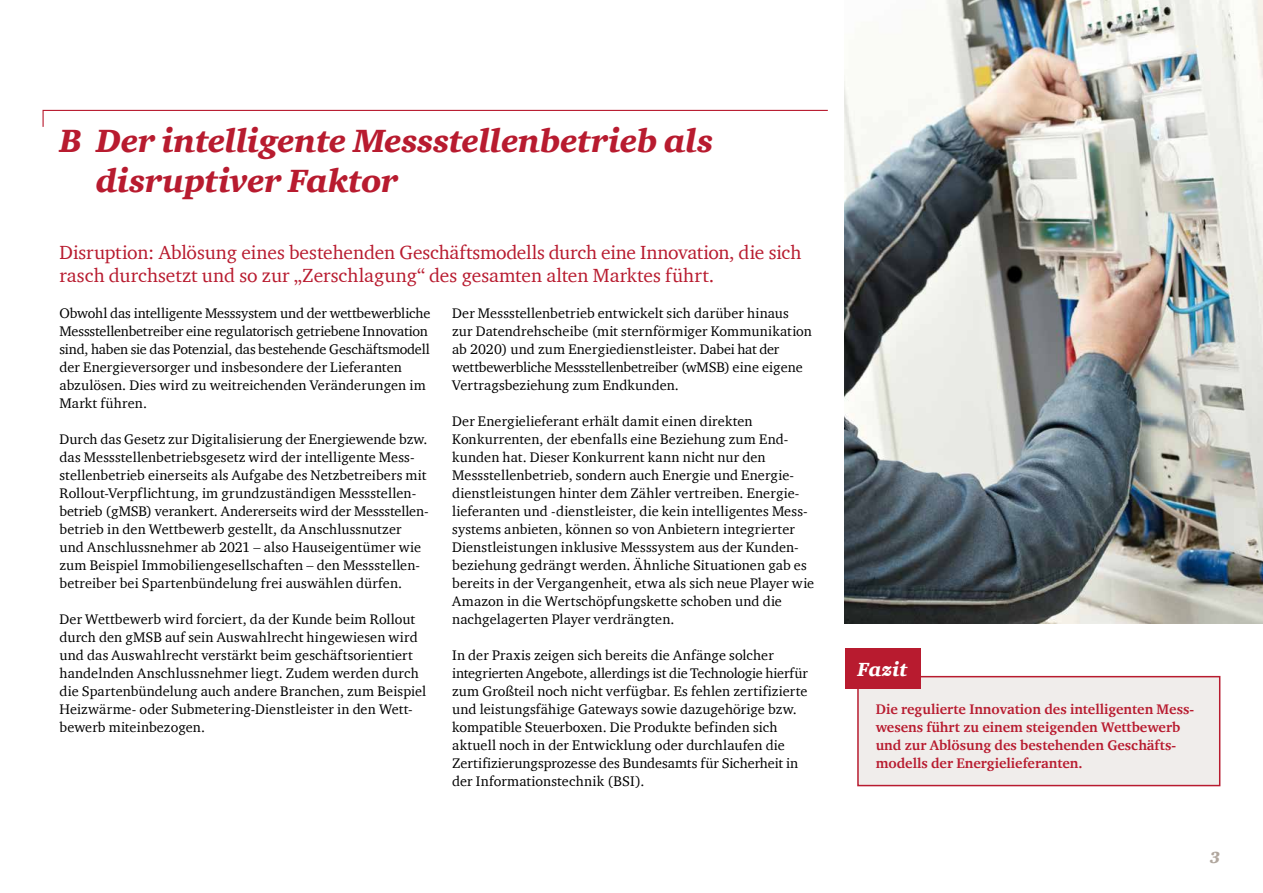
<style>
.page{position:relative;width:1263px;height:893px;background:#fff}
.page>*{position:absolute;margin:0;border:0;box-sizing:border-box;transform-origin:0 0}
.t1{font:italic 900 33px/39.6px "Charter ITC Com";letter-spacing:-.01em;color:#b81b2f}
.t2{font:19.5px/22.5px "Charter ITC Com";letter-spacing:-.005em;color:#b81b2f}
.t3{font:italic 900 19.5px "Charter ITC Com";letter-spacing:.01em;color:#fff}
.t4{font:italic 900 16.5px "Charter ITC Com";color:#b0a69d}
.t5{font:14.25px/18px "Charter ITC Com";letter-spacing:.005em;color:#000}
.t6{font:700 14.25px/18px "Charter ITC Com";color:#b81b2f}
</style>
<div class="page">
<img style="left:845px;top:0;width:418px;height:624px">
<svg style="left:42px;top:109px;width:786px;height:18px"></svg>
<div style="left:858px;top:677px;width:362px;height:109px;background:#f0edeb"></div>
<div style="left:857px;top:676px;width:363px;height:110px;border:2px solid #b81b2f"></div>
<div style="left:845px;top:648px;width:75px;height:41px;background:#b81b2f"></div>
<h1 class="t1" style="left:96px;top:121px;width:619px;text-indent:-37px">B Der intelligente Messstellenbetrieb als disruptiver Faktor</h1>
<h2 class="t2" style="left:60px;top:241px;width:743px">Disruption: Ablösung eines bestehenden Geschäftsmodells durch eine Innovation, die sich rasch durchsetzt und so zur „Zerschlagung“ des gesamten alten Marktes führt.</h2>
<p class="t5" style="left:60px;top:304px;width:372px">Obwohl das intelligente Messsystem und der wettbewerbliche Messstellenbetreiber eine regulatorisch getriebene Innovation sind, haben sie das Potenzial, das bestehende Geschäftsmodell der Energieversorger und insbesondere der Lieferanten abzulösen. Dies wird zu weitreichenden Veränderungen im Markt führen.</p>
<p class="t5" style="left:60px;top:430px;width:371px">Durch das Gesetz zur Digitalisierung der Energiewende bzw. das Messstellenbetriebsgesetz wird der intelligente Mess&shy;stellenbetrieb einerseits als Aufgabe des Netzbetreibers mit Rollout-Verpflichtung, im grundzuständigen Messstellen&shy;betrieb (gMSB) verankert. Andererseits wird der Messstellen&shy;betrieb in den Wettbewerb gestellt, da Anschlussnutzer und Anschlussnehmer ab 2021 – also Hauseigentümer wie zum Beispiel Immobiliengesellschaften – den Messstellen&shy;betreiber bei Spartenbündelung frei auswählen dürfen.</p>
<p class="t5" style="left:60px;top:610px;width:368px">Der Wettbewerb wird forciert, da der Kunde beim Rollout durch den gMSB auf sein Auswahlrecht hingewiesen wird und das Auswahlrecht verstärkt beim geschäftsorientiert handelnden Anschlussnehmer liegt. Zudem werden durch die Spartenbündelung auch andere Branchen, zum Beispiel Heizwärme- oder Submetering-Dienstleister in den Wett&shy;bewerb miteinbezogen.</p>
<p class="t5" style="left:452px;top:304px;width:361px">Der Messstellenbetrieb entwickelt sich darüber hinaus zur Datendrehscheibe (mit sternförmiger Kommunikation ab 2020) und zum Energiedienstleister. Dabei hat der wettbewerbliche Messstellenbetreiber (wMSB) eine eigene Vertragsbeziehung zum Endkunden.</p>
<p class="t5" style="left:452px;top:412px;width:364px">Der Energielieferant erhält damit einen direkten Konkurrenten, der ebenfalls eine Beziehung zum End&shy;kunden hat. Dieser Konkurrent kann nicht nur den Messstellenbetrieb, sondern auch Energie und Energie&shy;dienstleistungen hinter dem Zähler vertreiben. Energie&shy;lieferanten und -dienstleister, die kein intelligentes Mess&shy;systems anbieten, können so von Anbietern integrierter Dienstleistungen inklusive Messsystem aus der Kunden&shy;beziehung gedrängt werden. Ähnliche Situationen gab es bereits in der Vergangenheit, etwa als sich neue Player wie Amazon in die Wertschöpfungskette schoben und die nachgelagerten Player verdrängten.</p>
<p class="t5" style="left:452px;top:646px;width:357px">In der Praxis zeigen sich bereits die Anfänge solcher integrierten Angebote, allerdings ist die Technologie hierfür zum Großteil noch nicht verfügbar. Es fehlen zertifizierte und leistungsfähige Gateways sowie dazugehörige bzw. kompatible Steuerboxen. Die Produkte befinden sich aktuell noch in der Entwicklung oder durchlaufen die Zertifizierungsprozesse des Bundesamts für Sicherheit in der Informationstechnik (BSI).</p>
<h2 class="t3" style="left:857px;top:657px;width:51px">Fazit</h2>
<p class="t6" style="left:876px;top:700px;width:320px">Die regulierte Innovation des intelligenten Mess&shy;wesens führt zu einem steigenden Wettbewerb und zur Ablösung des bestehenden Geschäfts&shy;modells der Energielieferanten.</p>
<p class="t4" style="left:1210px;top:847px;width:12px">3</p>
</div>
